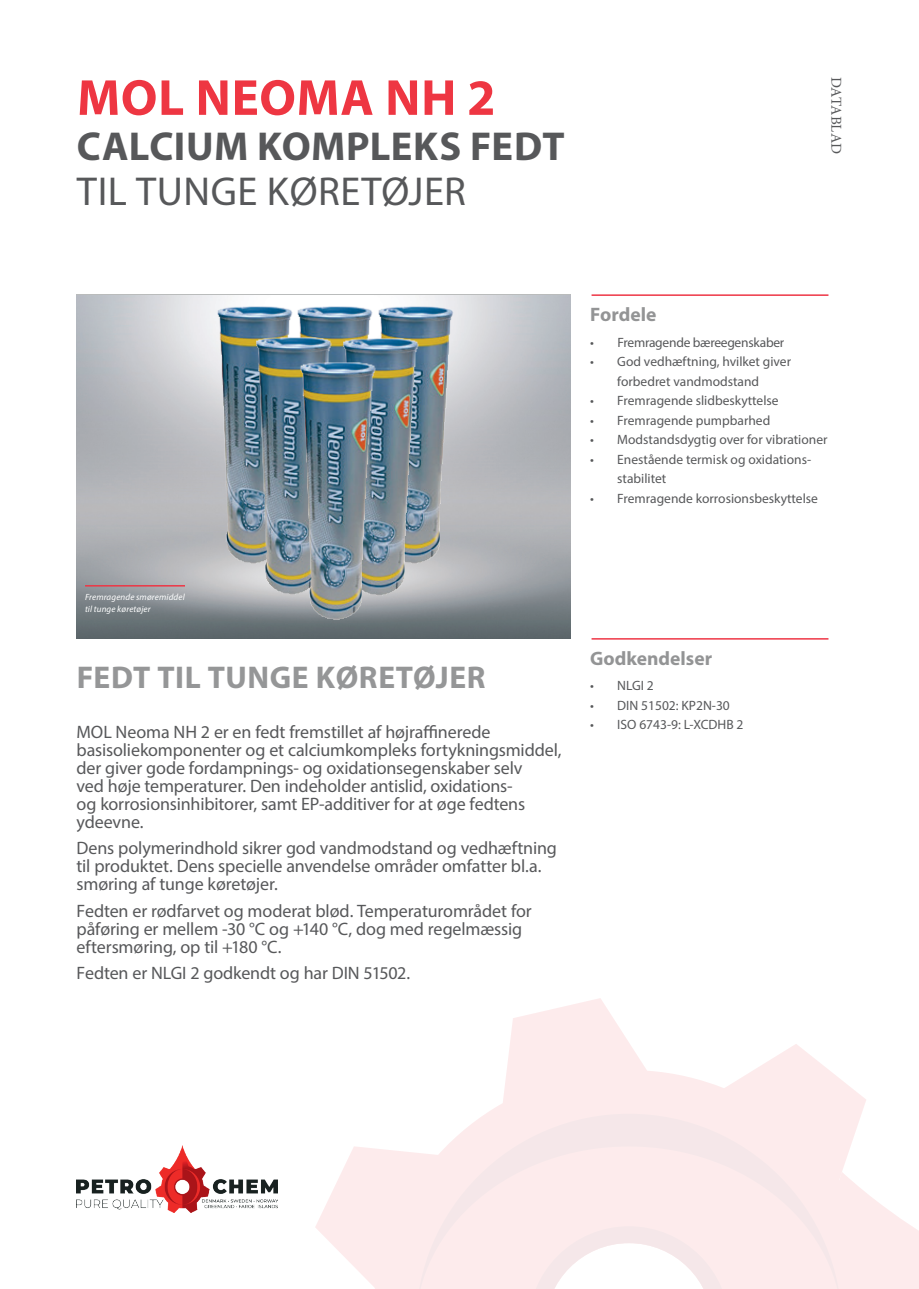
<style>
.page{position:relative;width:919px;height:1289px;background:#fff}
.page>*{position:absolute;margin:0;border:0;box-sizing:border-box;transform-origin:0 0}
.t1{font:700 51px "Myriad Pro";letter-spacing:.015em;color:#ee3642}
.t2{font:700 40.5px "Myriad Pro";letter-spacing:.01em;color:#57585a}
.t3{font:40.5px "Myriad Pro";letter-spacing:.01em;color:#57585a}
.t4{font:700 31.5px "Myriad Pro";letter-spacing:.02em;color:#959697}
.t5{font:700 19.5px "Myriad Pro";color:#939495}
.t6{font:18px/18px "Myriad Pro";letter-spacing:-.005em;color:#57585a}
.t7{font:15px "Minion Pro";letter-spacing:.005em;color:#57585a}
.t8{font:13.5px/19.5px "Myriad Pro";color:#57585a;text-align:center}
.t9{font:13.5px "Myriad Pro";letter-spacing:-.02em;color:#57585a}
.t10{font:italic 9px/12px "Myriad Pro";letter-spacing:.015em;color:#fff}
</style>
<div class="page">
<img style="left:77px;top:295px;width:493px;height:343px">
<hr style="left:591px;top:294px;width:237px;height:2px;background:#ee3645">
<hr style="left:591px;top:638px;width:237px;height:1px;background:#ee3645">
<hr style="left:85px;top:585px;width:100px;height:1px;background:#ee3645">
<img style="left:77px;top:1145px;width:201px;height:67px">
<svg style="left:315px;top:998px;width:603px;height:290px"></svg>
<div style="left:416px;top:1113px;width:425px;height:175px;background:#fdebec"></div>
<svg style="left:528px;top:1226px;width:201px;height:62px"></svg>
<img style="left:377px;top:296px;width:81px;height:314px">
<img style="left:297px;top:296px;width:80px;height:57px">
<img style="left:211px;top:296px;width:86px;height:314px">
<img style="left:342px;top:329px;width:83px;height:310px">
<img style="left:255px;top:328px;width:83px;height:311px">
<img style="left:288px;top:353px;width:96px;height:286px">
<h1 class="t1" style="left:77px;top:64px;width:420px">MOL NEOMA NH 2</h1>
<h2 class="t2" style="left:77px;top:120px;width:489px">CALCIUM KOMPLEKS FEDT</h2>
<h2 class="t3" style="left:77px;top:166px;width:390px">TIL TUNGE KØRETØJER</h2>
<p class="t7" style="left:846px;top:77px;width:79px;rotate:90deg">DATABLAD</p>
<p class="t5" style="left:590px;top:302px;width:68px">Fordele</p>
<p class="t9" style="left:590px;top:334px;width:195px">• Fremragende bæreegenskaber</p>
<p class="t8" style="left:590px;top:351px;width:202px">• God vedhæftning, hvilket giver forbedret vandmodstand</p>
<p class="t8" style="left:590px;top:390px;width:190px">• Fremragende slidbeskyttelse</p>
<p class="t8" style="left:590px;top:410px;width:182px">• Fremragende pumpbarhed</p>
<p class="t8" style="left:590px;top:429px;width:239px">• Modstandsdygtig over for vibrationer</p>
<p class="t8" style="left:617px;top:449px;width:195px;text-align:left;text-indent:-27px">• Enestående termisk og oxidations&shy;stabilitet</p>
<p class="t8" style="left:590px;top:488px;width:229px">• Fremragende korrosionsbeskyttelse</p>
<p class="t10" style="left:85px;top:590px;width:101px">Fremragende smøremiddel til tunge køretøjer</p>
<h3 class="t4" style="left:77px;top:656px;width:410px">FEDT TIL TUNGE KØRETØJER</h3>
<p class="t6" style="left:77px;top:722px;width:486px">MOL Neoma NH 2 er en fedt fremstillet af højraffinerede basisoliekomponenter og et calciumkompleks fortykningsmiddel, der giver gode fordampnings- og oxidationsegenskaber selv<br>ved høje temperaturer. Den indeholder antislid, oxidations-<br>og korrosionsinhibitorer, samt EP-additiver for at øge fedtens ydeevne.</p>
<p class="t6" style="left:77px;top:838px;width:482px">Dens polymerindhold sikrer god vandmodstand og vedhæftning til produktet. Dens specielle anvendelse områder omfatter bl.a. smøring af tunge køretøjer.</p>
<p class="t6" style="left:77px;top:901px;width:456px">Fedten er rødfarvet og moderat blød. Temperaturområdet for påføring er mellem -30 °C og +140 °C, dog med regelmæssig eftersmøring, op til +180 °C.</p>
<p class="t6" style="left:77px;top:963px;width:335px">Fedten er NLGI 2 godkendt og har DIN 51502.</p>
<p class="t5" style="left:590px;top:645px;width:123px">Godkendelser</p>
<p class="t8" style="left:590px;top:675px;width:65px">• NLGI 2</p>
<p class="t8" style="left:590px;top:695px;width:141px">• DIN 51502: KP2N-30</p>
<p class="t8" style="left:590px;top:714px;width:155px">• ISO 6743-9: L-XCDHB 2</p>
</div>
